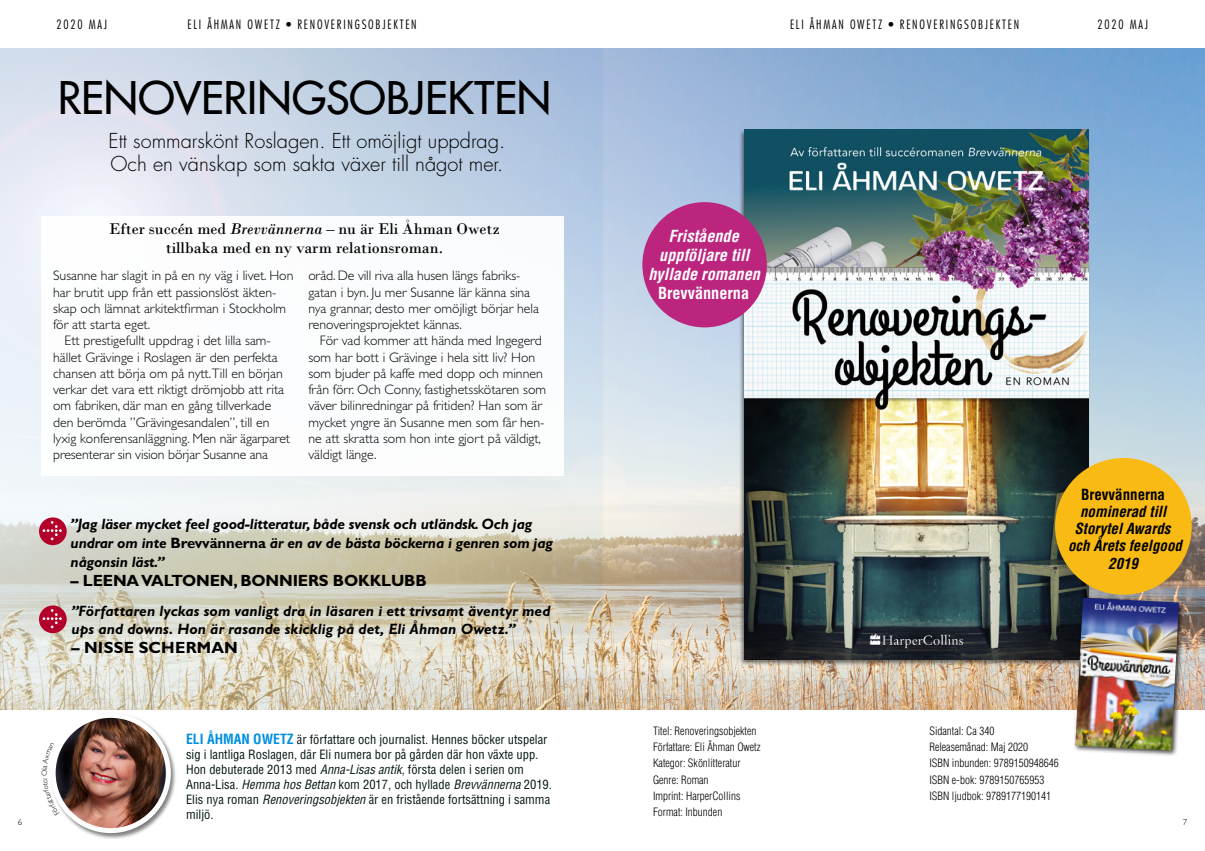
<style>
.page{position:relative;width:1205px;height:851px;background:#fff}
.page>*{position:absolute;margin:0;border:0;box-sizing:border-box;transform-origin:0 0}
.t1{font:500 43.75px "Futura Std";letter-spacing:-.005em;color:#000}
.t2{font:300 20px/23.8px "Futura Std";color:#000}
.t3{font:16.25px/18.8px "Bodoni";color:#000;text-align:center}
.t4{font:italic 700 condensed 16.25px/18.8px "Helvetica LT Std";color:#fff;text-align:center}
.t5{font:700 16.25px "Gill Sans Std";letter-spacing:-.01em;color:#000}
.t6{font:700 16.25px "Gill Sans Std";letter-spacing:.015em;color:#000}
.t7{font:700 condensed 16.25px "Helvetica LT Std";color:#fff}
.t8{font:italic 700 15px/18.8px "Gill Sans Std";letter-spacing:-.01em;color:#000}
.t9{font:italic 700 condensed 15px/17.2px "Helvetica LT Std";color:#000;text-align:center}
.t10{font:700 condensed 15px "Helvetica LT Std";color:#000}
.t11{font:300 13.75px/16.2px "Gill Sans Std";color:#000}
.t12{font:condensed 12.5px/15px "Helvetica LT Std";color:#061715}
.t13{font:300 condensed 12.5px "Futura Std";letter-spacing:.14em;color:#000}
.t14{font:300 condensed 11.25px/16.2px "Helvetica LT Std";color:#000}
.t15{font:300 8.75px "Gill Sans Std";color:#000}
.s1{font-style:italic}
.s2{font-style:normal}
.s3{font-weight:700;font-size:13.75px;color:#008fdf}
</style>
<div class="page">
<img style="left:0;top:48px;width:1205px;height:661px">
<div style="left:49px;top:711px;width:128px;height:128px;background:#000;opacity:.5"></div>
<img style="left:53px;top:715px;width:115px;height:115px;border-radius:58px">
<div style="left:51px;top:712px;width:120px;height:121px;border:5px solid #fff;border-radius:50%"></div>
<div style="left:41px;top:216px;width:522px;height:259px;background:#fff"></div>
<div style="left:39px;top:605px;width:28px;height:28px;background:#b3002b;border-radius:50%"></div>
<svg style="left:43px;top:609px;width:19px;height:19px"></svg>
<div style="left:39px;top:517px;width:28px;height:28px;background:#b3002b;border-radius:50%"></div>
<svg style="left:43px;top:521px;width:19px;height:19px"></svg>
<div style="left:738px;top:128px;width:352px;height:538px;background:#000;opacity:.5"></div>
<img style="left:744px;top:129px;width:344px;height:530px">
<div style="left:642px;top:202px;width:125px;height:125px;background:#bc257e;border-radius:50%"></div>
<div style="left:1072px;top:594px;width:113px;height:162px;background:#000;opacity:.75"></div>
<img style="left:1075px;top:597px;width:104px;height:153px">
<div style="left:1055px;top:458px;width:136px;height:136px;background:#faba14;border-radius:50%"></div>
<svg style="left:49px;top:742px;width:11px;height:73px"></svg>
<p class="t13" style="left:57px;top:17px;width:52px">2020 MAJ</p>
<p class="t13" style="left:187px;top:17px;width:231px">ELI ÅHMAN OWETZ • RENOVERINGSOBJEKTEN</p>
<h1 class="t1" style="left:58px;top:71px;width:495px">RENOVERINGSOBJEKTEN</h1>
<h2 class="t2" style="left:109px;top:129px;width:398px">Ett sommarskönt Roslagen. Ett omöjligt uppdrag.<br>Och en vänskap som sakta växer till något mer.</h2>
<p class="t3" style="left:109px;top:220px;width:392px">Efter succén med <span class="s1">Brevvännerna</span> – nu är Eli Åhman Owetz tillbaka med en ny varm relationsroman.</p>
<p class="t11" style="left:53px;top:268px;width:242px">Susanne har slagit in på en ny väg i livet. Hon</p>
<p class="t11" style="left:53px;top:284px;width:225px">har brutit upp från ett passionslöst äkten-</p>
<p class="t11" style="left:53px;top:300px;width:235px">skap och lämnat arkitektfirman i Stockholm</p>
<p class="t11" style="left:53px;top:316px;width:99px">för att starta eget.</p>
<p class="t11" style="left:65px;top:333px;width:208px">Ett prestigefullt uppdrag i det lilla sam-</p>
<p class="t11" style="left:53px;top:349px;width:226px">hället Grävinge i Roslagen är den perfekta</p>
<p class="t11" style="left:53px;top:365px;width:231px">chansen att börja om på nytt.Till en början</p>
<p class="t11" style="left:53px;top:381px;width:232px">verkar det vara ett riktigt drömjobb att rita</p>
<p class="t11" style="left:53px;top:398px;width:220px">om fabriken, där man en gång tillverkade</p>
<p class="t11" style="left:53px;top:414px;width:218px">den berömda ”Grävingesandalen”, till en</p>
<p class="t11" style="left:53px;top:430px;width:238px">lyxig konferensanläggning. Men när ägarparet</p>
<p class="t11" style="left:53px;top:446px;width:216px">presenterar sin vision börjar Susanne ana</p>
<p class="t11" style="left:308px;top:268px;width:232px">oråd. De vill riva alla husen längs fabriks&shy;gatan i byn. Ju mer Susanne lär känna sina nya grannar, desto mer omöjligt börjar hela renoveringsprojektet kännas.</p>
<p class="t11" style="left:308px;top:333px;width:239px;text-indent:11px">För vad kommer att hända med Ingegerd som har bott i Grävinge i hela sitt liv? Hon som bjuder på kaffe med dopp och minnen från förr. Och Conny, fastighetsskötaren som väver bilinredningar på fritiden? Han som är mycket yngre än Susanne men som får hen&shy;ne att skratta som hon inte gjort på väldigt, väldigt länge.</p>
<p class="t8" style="left:71px;top:515px;width:484px">”Jag läser mycket feel good-litteratur, både svensk och utländsk. Och jag undrar om inte <span class="s2">Brevvännerna</span> är en av de bästa böckerna i genren som jag någonsin läst.”</p>
<p class="t5" style="left:71px;top:570px;width:358px">– LEENA VALTONEN, BONNIERS BOKKLUBB</p>
<p class="t8" style="left:71px;top:601px;width:480px">”Författaren lyckas som vanligt dra in läsaren i ett trivsamt äventyr med ups and downs. Hon är rasande skicklig på det, Eli Åhman Owetz.”</p>
<p class="t6" style="left:71px;top:638px;width:168px">– NISSE SCHERMAN</p>
<p class="t13" style="left:790px;top:17px;width:231px">ELI ÅHMAN OWETZ • RENOVERINGSOBJEKTEN</p>
<p class="t13" style="left:1097px;top:17px;width:52px">2020 MAJ</p>
<p class="t4" style="left:648px;top:227px;width:113px">Fristående uppföljare till hyllade romanen</p>
<p class="t7" style="left:658px;top:282px;width:93px">Brevvännerna</p>
<p class="t10" style="left:1081px;top:484px;width:85px">Brevvännerna</p>
<p class="t9" style="left:1068px;top:503px;width:115px">nominerad till<br>Storytel Awards och Årets feelgood<br>2019</p>
<p class="t14" style="left:653px;top:722px;width:109px">Titel: Renoveringsobjekten<br>Författare: Eli Åhman Owetz<br>Kategor: Skönlitteratur<br>Genre: Roman<br>Imprint: HarperCollins<br>Format: Inbunden</p>
<p class="t14" style="left:929px;top:722px;width:131px">Sidantal: Ca 340<br>Releasemånad: Maj 2020<br>ISBN inbunden: 9789150948646<br>ISBN e-bok: 9789150765953<br>ISBN ljudbok: 9789177190141</p>
<p class="t12" style="left:186px;top:731px;width:367px"><span class="s3">ELI ÅHMAN OWETZ</span> är författare och journalist. Hennes böcker utspelar sig i lantliga Roslagen, där Eli numera bor på gården där hon växte upp.<br>Hon debuterade 2013 med <span class="s1">Anna-Lisas antik</span>, första delen i serien om Anna-Lisa. <span class="s1">Hemma hos Bettan</span> kom 2017, och hyllade <span class="s1">Brevvännerna</span> 2019.<br>Elis nya roman <span class="s1">Renoveringsobjekten</span> är en fristående fortsättning i samma miljö.</p>
<p class="t15" style="left:18px;top:817px;width:6px">6</p>
<p class="t15" style="left:1183px;top:817px;width:6px">7</p>
</div>
